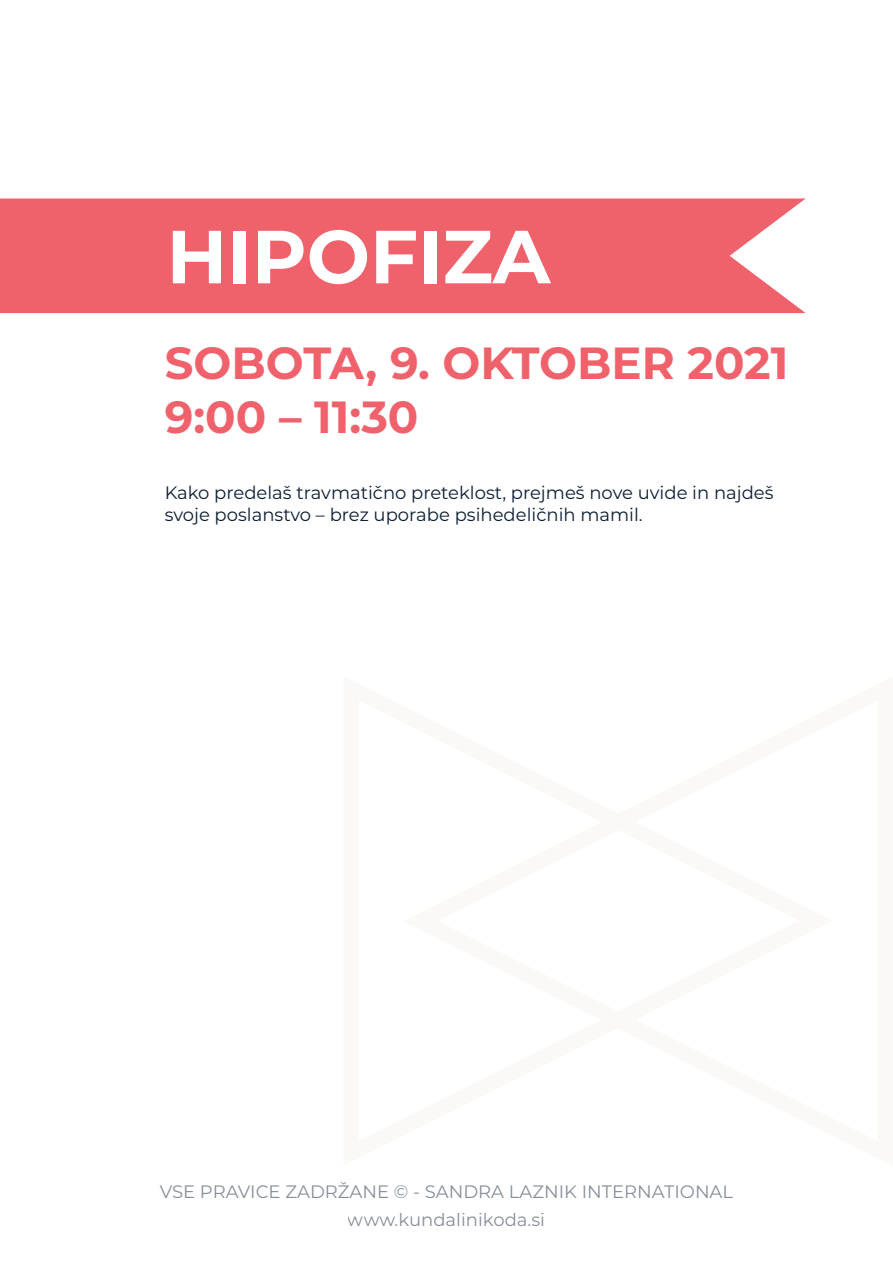
<style>
.page{position:relative;width:893px;height:1263px;background:#fff}
.page>*{position:absolute;margin:0;border:0;box-sizing:border-box;transform-origin:0 0}
.t1{font:700 75px "Montserrat";color:#fff}
.t2{font:700 45px "Montserrat";color:#ef626c}
.t3{font:18px/29px "Montserrat";color:#0d1e33;text-align:center}
</style>
<div class="page">
<div style="left:0;top:198px;width:806px;height:115px;background:#ef626c"></div>
<p class="t1" style="left:167px;top:203px;width:385px">HIPOFIZA</p>
<p class="t2" style="left:165px;top:331px;width:625px">SOBOTA, 9. OKTOBER 2021</p>
<p class="t2" style="left:165px;top:385px;width:255px">9:00 – 11:30</p>
<p class="t3" style="left:165px;top:481px;width:610px;line-height:21.6px;text-align:left">Kako predelaš travmatično preteklost, prejmeš nove uvide in najdeš svoje poslanstvo – brez uporabe psihedeličnih mamil.</p>
<p class="t3" style="left:160px;top:1176px;width:575px">VSE PRAVICE ZADRŽANE © - SANDRA LAZNIK INTERNATIONAL www.kundalinikoda.si</p>
</div>
